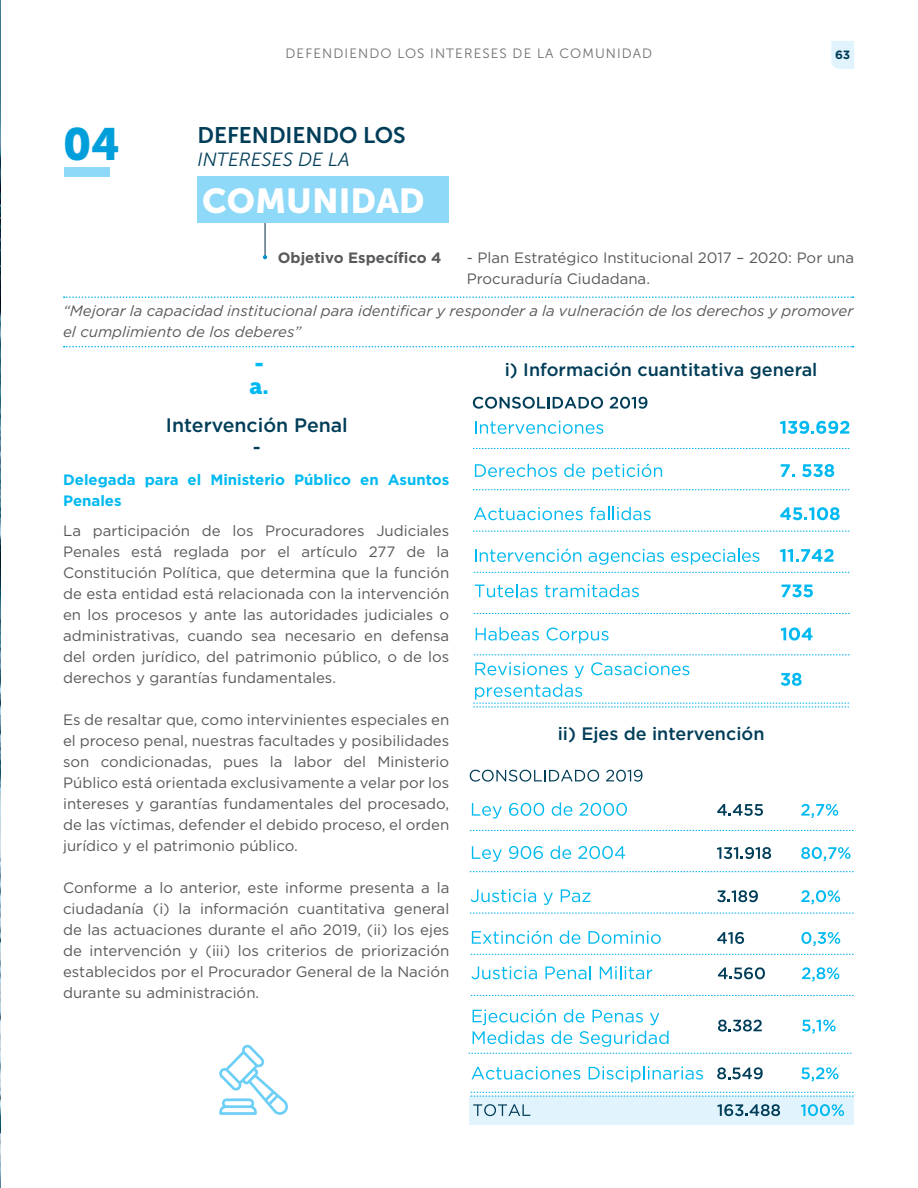
<style>
.page{position:relative;width:918px;height:1188px;background:#fff}
.page>*{position:absolute;margin:0;border:0;box-sizing:border-box;transform-origin:0 0}
.t1{font:45px "Museo Slab 900";color:#009fdb}
.t2{font:34.5px "Museo Sans 900";color:#fff}
.t3{font:22.5px "Museo Sans 700";color:#003d58}
.t4{font:22.5px/22.5px "Museo Slab 900";color:#00b9f1}
.t5{font:500 19.5px/22.5px "Gotham";color:#003d58;text-align:center}
.t6{font:italic 19.05px "Museo Sans 300";color:#003d58}
.t7{font:500 18px "Gotham";color:#003d58}
.t8{font:15px/21px "Gotham";color:#58595b;text-align:justify}
.t9{font:italic 15px/21px "Gotham";color:#58595b}
.t10{font:700 15px/21px "Gotham";color:#00b9f1}
.t11{font:700 15px "Gotham";color:#58595b}
.t12{font:13.5px "Museo Sans 300";letter-spacing:.08em;color:#6d6e71}
.t13{font:700 12px "Gotham";color:#003d58}
</style>
<div class="page">
<svg style="left:831px;top:41px;width:23px;height:28px"></svg>
<hr style="left:265px;top:223px;width:1px;height:36px;background:#002a41">
<svg style="left:263px;top:255px;width:4px;height:4px"></svg>
<img style="left:0;top:0;width:1px;height:600px">
<svg style="left:0;top:600px;width:1px;height:588px"></svg>
<div style="left:64px;top:167px;width:46px;height:10px;background:#8ed8f8"></div>
<div style="left:198px;top:177px;width:251px;height:46px;background:#8ed8f8"></div>
<svg style="left:470px;top:770px;width:129px;height:12px"></svg>
<svg style="left:606px;top:770px;width:37px;height:12px"></svg>
<div style="left:469px;top:1096px;width:385px;height:28px;background:#e1f4fd"></div>
<svg style="left:472px;top:803px;width:30px;height:16px"></svg>
<svg style="left:509px;top:803px;width:35px;height:13px"></svg>
<svg style="left:552px;top:802px;width:20px;height:14px"></svg>
<svg style="left:580px;top:803px;width:47px;height:13px"></svg>
<svg style="left:472px;top:846px;width:30px;height:16px"></svg>
<svg style="left:509px;top:846px;width:34px;height:13px"></svg>
<svg style="left:550px;top:846px;width:21px;height:13px"></svg>
<svg style="left:578px;top:846px;width:47px;height:13px"></svg>
<svg style="left:471px;top:889px;width:65px;height:13px"></svg>
<svg style="left:544px;top:893px;width:9px;height:12px"></svg>
<svg style="left:561px;top:889px;width:29px;height:13px"></svg>
<svg style="left:472px;top:930px;width:80px;height:14px"></svg>
<svg style="left:560px;top:931px;width:20px;height:13px"></svg>
<svg style="left:588px;top:931px;width:73px;height:13px"></svg>
<svg style="left:717px;top:804px;width:46px;height:12px"></svg>
<svg style="left:717px;top:847px;width:54px;height:12px"></svg>
<svg style="left:717px;top:890px;width:41px;height:12px"></svg>
<svg style="left:717px;top:932px;width:27px;height:12px"></svg>
<svg style="left:470px;top:830px;width:384px;height:1px"></svg>
<svg style="left:470px;top:913px;width:384px;height:1px"></svg>
<svg style="left:470px;top:871px;width:384px;height:1px"></svg>
<svg style="left:473px;top:1104px;width:57px;height:12px"></svg>
<svg style="left:471px;top:966px;width:66px;height:13px"></svg>
<svg style="left:545px;top:966px;width:46px;height:13px"></svg>
<svg style="left:600px;top:966px;width:52px;height:13px"></svg>
<svg style="left:473px;top:1009px;width:83px;height:16px"></svg>
<svg style="left:564px;top:1009px;width:20px;height:14px"></svg>
<svg style="left:593px;top:1010px;width:50px;height:13px"></svg>
<svg style="left:650px;top:1013px;width:9px;height:12px"></svg>
<svg style="left:473px;top:1031px;width:71px;height:13px"></svg>
<svg style="left:552px;top:1031px;width:20px;height:13px"></svg>
<svg style="left:580px;top:1031px;width:89px;height:16px"></svg>
<svg style="left:472px;top:1067px;width:108px;height:13px"></svg>
<svg style="left:589px;top:1066px;width:114px;height:16px"></svg>
<svg style="left:718px;top:967px;width:47px;height:12px"></svg>
<svg style="left:718px;top:1020px;width:44px;height:12px"></svg>
<svg style="left:471px;top:995px;width:383px;height:1px"></svg>
<svg style="left:471px;top:1092px;width:383px;height:5px"></svg>
<svg style="left:717px;top:1104px;width:63px;height:12px"></svg>
<svg style="left:471px;top:954px;width:383px;height:1px"></svg>
<svg style="left:801px;top:804px;width:37px;height:14px"></svg>
<svg style="left:801px;top:847px;width:50px;height:14px"></svg>
<svg style="left:801px;top:890px;width:39px;height:14px"></svg>
<svg style="left:801px;top:932px;width:39px;height:14px"></svg>
<svg style="left:802px;top:967px;width:37px;height:14px"></svg>
<svg style="left:802px;top:1020px;width:34px;height:14px"></svg>
<svg style="left:801px;top:1104px;width:43px;height:12px"></svg>
<svg style="left:469px;top:1053px;width:382px;height:1px"></svg>
<svg style="left:717px;top:1067px;width:46px;height:12px"></svg>
<svg style="left:801px;top:1067px;width:37px;height:15px"></svg>
<svg style="left:473px;top:397px;width:130px;height:12px"></svg>
<svg style="left:610px;top:397px;width:37px;height:12px"></svg>
<svg style="left:475px;top:421px;width:128px;height:13px"></svg>
<svg style="left:475px;top:464px;width:82px;height:13px"></svg>
<svg style="left:564px;top:464px;width:21px;height:13px"></svg>
<svg style="left:593px;top:464px;width:69px;height:16px"></svg>
<svg style="left:474px;top:507px;width:109px;height:13px"></svg>
<svg style="left:590px;top:507px;width:61px;height:13px"></svg>
<svg style="left:475px;top:548px;width:106px;height:14px"></svg>
<svg style="left:589px;top:549px;width:75px;height:16px"></svg>
<svg style="left:671px;top:549px;width:88px;height:16px"></svg>
<svg style="left:473px;top:448px;width:376px;height:1px"></svg>
<svg style="left:473px;top:531px;width:376px;height:1px"></svg>
<svg style="left:473px;top:489px;width:376px;height:1px"></svg>
<svg style="left:475px;top:584px;width:63px;height:13px"></svg>
<svg style="left:545px;top:584px;width:94px;height:13px"></svg>
<svg style="left:476px;top:627px;width:63px;height:14px"></svg>
<svg style="left:547px;top:628px;width:62px;height:15px"></svg>
<svg style="left:474px;top:613px;width:375px;height:1px"></svg>
<svg style="left:474px;top:655px;width:375px;height:1px"></svg>
<svg style="left:474px;top:572px;width:375px;height:1px"></svg>
<svg style="left:780px;top:421px;width:69px;height:13px"></svg>
<svg style="left:781px;top:464px;width:14px;height:13px"></svg>
<svg style="left:802px;top:464px;width:32px;height:13px"></svg>
<svg style="left:780px;top:507px;width:60px;height:13px"></svg>
<svg style="left:780px;top:549px;width:54px;height:13px"></svg>
<svg style="left:781px;top:585px;width:32px;height:12px"></svg>
<svg style="left:781px;top:628px;width:31px;height:13px"></svg>
<svg style="left:473px;top:662px;width:376px;height:46px"></svg>
<svg style="left:219px;top:1045px;width:69px;height:70px"></svg>
<svg style="left:64px;top:346px;width:787px;height:1px"></svg>
<svg style="left:64px;top:296px;width:787px;height:2px"></svg>
<p class="t12" style="left:286px;top:46px;width:368px">DEFENDIENDO LOS INTERESES DE LA COMUNIDAD</p>
<h1 class="t1" style="left:63px;top:118px;width:58px">04</h1>
<h3 class="t3" style="left:198px;top:123px;width:210px">DEFENDIENDO LOS</h3>
<p class="t6" style="left:198px;top:149px;width:154px">INTERESES DE LA</p>
<h2 class="t2" style="left:202px;top:181px;width:224px">COMUNIDAD</h2>
<p class="t13" style="left:835px;top:47px;width:17px">63</p>
<p class="t11" style="left:278px;top:247px;width:165px">Objetivo Específico 4</p>
<p class="t8" style="left:467px;top:246px;width:389px">- Plan Estratégico Institucional 2017 – 2020: Por una<br>Procuraduría Ciudadana.</p>
<p class="t9" style="left:63px;top:300px;width:792px">“Mejorar la capacidad institucional para identificar y responder a la vulneración de los derechos y promover el cumplimiento de los deberes”</p>
<h3 class="t4" style="left:249px;top:352px;width:21px">- a.</h3>
<h3 class="t5" style="left:166px;top:413px;width:183px">Intervención Penal -</h3>
<p class="t10" style="left:63px;top:469px;width:388px">Delegada para el Ministerio Público en Asuntos<br>Penales</p>
<p class="t8" style="left:63px;top:520px;width:388px">La participación de los Procuradores Judiciales Penales está reglada por el artículo 277 de la Constitución Política, que determina que la función de esta entidad está relacionada con la intervención en los procesos y ante las autoridades judiciales o administrativas, cuando sea necesario en defensa del orden jurídico, del patrimonio público, o de los derechos y garantías fundamentales.</p>
<p class="t8" style="left:63px;top:709px;width:388px">Es de resaltar que, como intervinientes especiales en el proceso penal, nuestras facultades y posibilidades son condicionadas, pues la labor del Ministerio Público está orientada exclusivamente a velar por los intereses y garantías fundamentales del procesado, de las víctimas, defender el debido proceso, el orden jurídico y el patrimonio público.</p>
<p class="t8" style="left:63px;top:877px;width:388px">Conforme a lo anterior, este informe presenta a la ciudadanía (i) la información cuantitativa general de las actuaciones durante el año 2019, (ii) los ejes de intervención y (iii) los criterios de priorización establecidos por el Procurador General de la Nación durante su administración.</p>
<p class="t7" style="left:505px;top:358px;width:314px">i) Información cuantitativa general</p>
<p class="t7" style="left:558px;top:722px;width:208px">ii) Ejes de intervención</p>
</div>
